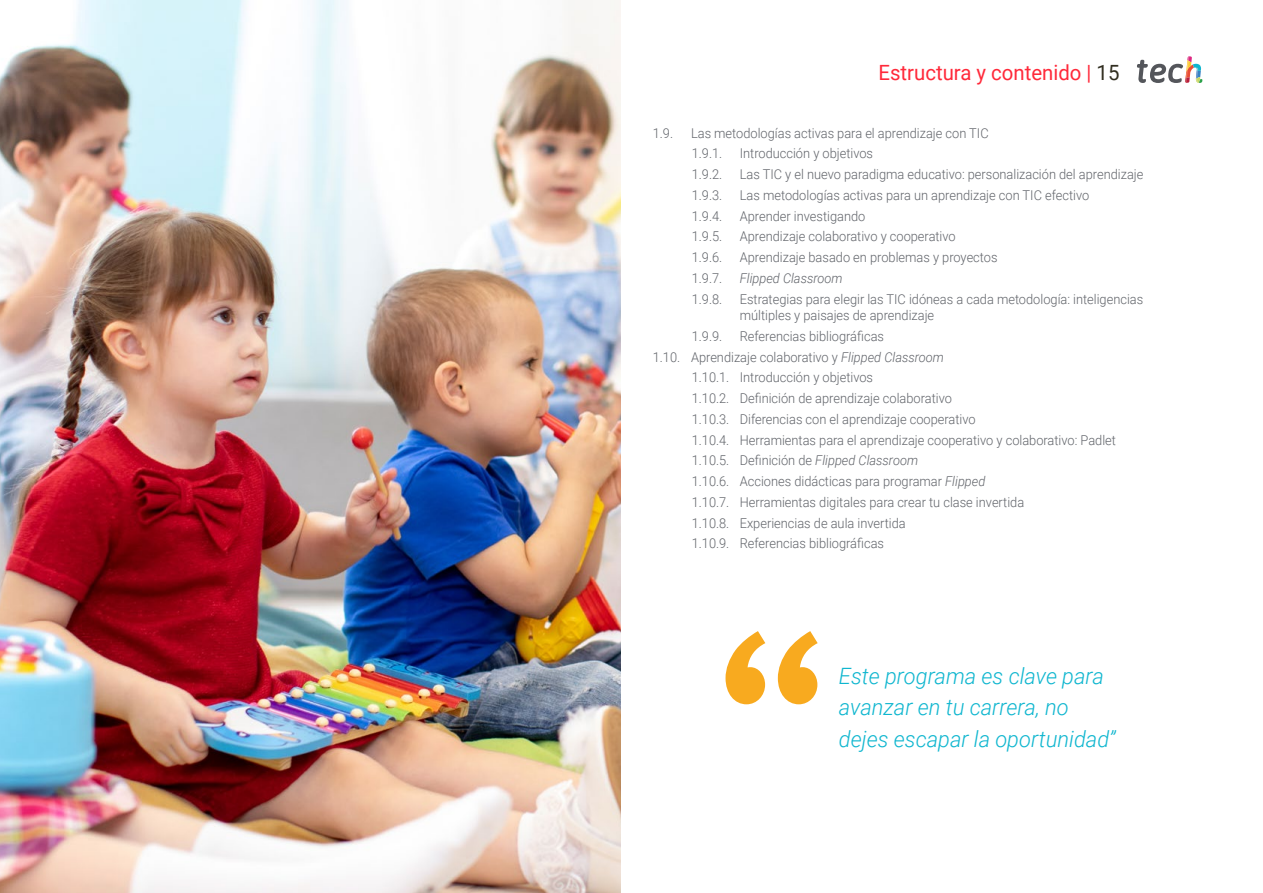
<style>
.page{position:relative;width:1263px;height:893px;background:#fff}
.page>*{position:absolute;margin:0;border:0;box-sizing:border-box;transform-origin:0 0}
.t1{font:italic 300 22.5px/31.5px "Roboto";color:#0fb6cf}
.t2{font:21px "Roboto";color:#ff293a}
.t3{font:300 13.5px/20.7px "Roboto";color:#61646a;scale:.95 1}
.t4{font:italic 300 13.5px "Roboto";color:#61646a;scale:.95 1}
.s1{color:#312e20}
.s2{font-style:italic}
</style>
<div class="page">
<svg style="left:1137px;top:56px;width:65px;height:27px"></svg>
<img style="left:0;top:0;width:621px;height:893px">
<svg style="left:725px;top:631px;width:93px;height:73px"></svg>
<h2 class="t2" style="left:878px;top:57px;width:242px">Estructura y contenido | <span class="s1">15</span></h2>
<p class="t3" style="left:653px;top:122px;width:23px">1.9.</p>
<p class="t3" style="left:691px;top:122px;width:315px">Las metodologías activas para el aprendizaje con TIC<br>1.9.1.</p>
<p class="t3" style="left:740px;top:143px;width:142px">Introducción y objetivos</p>
<p class="t3" style="left:692px;top:164px;width:34px">1.9.2.</p>
<p class="t3" style="left:740px;top:164px;width:426px">Las TIC y el nuevo paradigma educativo: personalización del aprendizaje</p>
<p class="t3" style="left:692px;top:184px;width:34px">1.9.3.</p>
<p class="t3" style="left:740px;top:184px;width:369px">Las metodologías activas para un aprendizaje con TIC efectivo</p>
<p class="t3" style="left:692px;top:205px;width:34px">1.9.4.</p>
<p class="t3" style="left:740px;top:205px;width:134px">Aprender investigando</p>
<p class="t3" style="left:692px;top:226px;width:34px">1.9.5.</p>
<p class="t3" style="left:740px;top:226px;width:229px">Aprendizaje colaborativo y cooperativo</p>
<p class="t3" style="left:692px;top:247px;width:34px">1.9.6.</p>
<p class="t3" style="left:740px;top:247px;width:273px">Aprendizaje basado en problemas y proyectos</p>
<p class="t3" style="left:692px;top:267px;width:34px">1.9.7.</p>
<p class="t4" style="left:740px;top:269px;width:110px">Flipped Classroom</p>
<p class="t3" style="left:692px;top:288px;width:34px">1.9.8.</p>
<p class="t3" style="left:740px;top:290px;width:426px;line-height:16.5px">Estrategias para elegir las TIC idóneas a cada metodología: inteligencias múltiples y paisajes de aprendizaje</p>
<p class="t3" style="left:692px;top:325px;width:34px">1.9.9.</p>
<p class="t3" style="left:740px;top:325px;width:153px">Referencias bibliográficas</p>
<p class="t3" style="left:653px;top:346px;width:308px">1.10. Aprendizaje colaborativo y <span class="s2">Flipped Classroom</span></p>
<p class="t3" style="left:692px;top:367px;width:192px">1.10.1. Introducción y objetivos</p>
<p class="t3" style="left:692px;top:388px;width:275px">1.10.2. Definición de aprendizaje colaborativo</p>
<p class="t3" style="left:692px;top:408px;width:300px">1.10.3. Diferencias con el aprendizaje cooperativo</p>
<p class="t3" style="left:692px;top:429px;width:448px">1.10.4. Herramientas para el aprendizaje cooperativo y colaborativo: Padlet</p>
<p class="t3" style="left:692px;top:450px;width:240px">1.10.5. Definición de <span class="s2">Flipped Classroom</span></p>
<p class="t3" style="left:692px;top:471px;width:311px">1.10.6. Acciones didácticas para programar <span class="s2">Flipped</span></p>
<p class="t3" style="left:692px;top:491px;width:351px">1.10.7. Herramientas digitales para crear tu clase invertida</p>
<p class="t3" style="left:692px;top:512px;width:227px">1.10.8. Experiencias de aula invertida</p>
<p class="t3" style="left:692px;top:533px;width:204px">1.10.9. Referencias bibliográficas</p>
<h1 class="t1" style="left:839px;top:659px;width:278px">Este programa es clave para avanzar en tu carrera, no dejes escapar la oportunidad”</h1>
</div>
